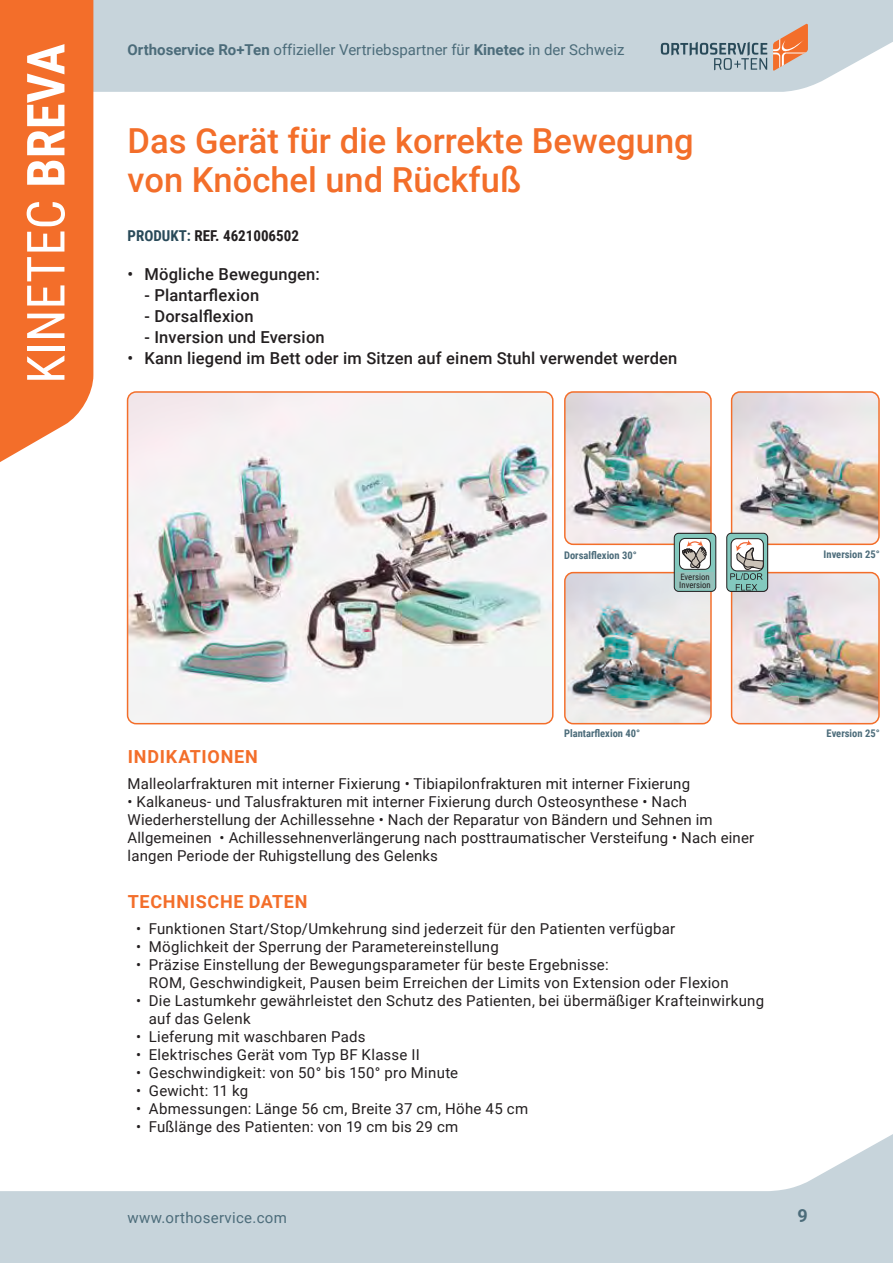
<style>
.page{position:relative;width:893px;height:1263px;background:#fff}
.page>*{position:absolute;margin:0;border:0;box-sizing:border-box;transform-origin:0 0}
.t1{font:52.5px "Roboto Condensed";color:#fff}
.t2{font:500 34.5px/39px "Roboto";color:#f36e2a}
.t3{font:700 18px "Roboto";letter-spacing:.04em;color:#f36e2a}
.t4{font:700 18px "Roboto";color:#4c6c7a}
.t5{font:500 16.5px "Roboto";letter-spacing:.01em;color:#231f20}
.t6{font:15px/18px "Roboto";letter-spacing:.01em;color:#231f20}
.t7{font:15px "Roboto";color:#4c6c7a}
.t8{font:700 15px "Roboto Condensed";color:#231f20}
.t9{font:15px "Roboto";letter-spacing:.02em;color:#4c6c7a}
.t10{font:700 10.5px "Roboto Condensed";color:#4c6c7a}
.t11{font:8.7px/7.9px "Roboto Condensed";color:#231f20}
.s1{font-weight:700}
.s2{color:#294a59}
</style>
<div class="page">
<div style="left:93px;top:0;width:800px;height:92px;background:#c7d4db"></div>
<svg style="left:0;top:1134px;width:893px;height:129px;fill:#c7d4db"></svg>
<img style="left:128px;top:392px;width:423px;height:332px">
<div style="left:127px;top:391px;width:427px;height:333px;border:2px solid #f36e2a;border-radius:9px"></div>
<div style="left:0;top:0;width:93px;height:462px;background:#f36e2a"></div>
<svg style="left:661px;top:42px;width:106px;height:28px;background:#9dafb8"></svg>
<svg style="left:773px;top:23px;width:35px;height:48px;background:#e1a383"></svg>
<img style="left:732px;top:573px;width:147px;height:151px">
<div style="left:731px;top:572px;width:149px;height:152px;border:1px solid #f36e2a;border-radius:8px"></div>
<img style="left:565px;top:573px;width:146px;height:151px">
<div style="left:564px;top:572px;width:148px;height:152px;border:1px solid #f36e2a;border-radius:8px"></div>
<img style="left:732px;top:392px;width:146px;height:152px">
<div style="left:731px;top:391px;width:149px;height:154px;border:1px solid #f36e2a;border-radius:8px"></div>
<img style="left:565px;top:393px;width:145px;height:151px">
<div style="left:564px;top:391px;width:148px;height:154px;border:1px solid #f36e2a;border-radius:8px"></div>
<svg style="left:674px;top:533px;width:42px;height:58px"></svg>
<div style="left:674px;top:533px;width:42px;height:59px;border:1px solid #231f20;border-radius:4px"></div>
<div style="left:676px;top:572px;width:38px;height:18px;background:#95c1ba"></div>
<svg style="left:728px;top:533px;width:40px;height:58px"></svg>
<div style="left:726px;top:533px;width:42px;height:59px;border:1px solid #231f20;border-radius:4px"></div>
<h1 class="t1" style="left:9px;top:384px;width:342px;rotate:-90deg">KINETEC <span class="s1">BREVA</span></h1>
<p class="t7" style="left:128px;top:39px;width:498px"><span class="s1">Orthoservice Ro+Ten</span> offizieller Vertriebspartner für <span class="s1">Kinetec</span> in der Schweiz</p>
<h2 class="t2" style="left:128px;top:120px;width:568px">Das Gerät für die korrekte Bewegung von Knöchel und Rückfuß</h2>
<p class="t8" style="left:128px;top:225px;width:173px"><span class="s2">PRODUKT:</span> REF. 4621006502</p>
<p class="t5" style="left:128px;top:263px;width:194px">• Mögliche Bewegungen:</p>
<p class="t5" style="left:145px;top:284px;width:116px">- Plantarflexion</p>
<p class="t5" style="left:145px;top:305px;width:110px">- Dorsalflexion</p>
<p class="t5" style="left:145px;top:326px;width:182px">- Inversion und Eversion</p>
<p class="t5" style="left:128px;top:347px;width:551px">• Kann liegend im Bett oder im Sitzen auf einem Stuhl verwendet werden</p>
<p class="t10" style="left:564px;top:548px;width:74px">Dorsalflexion 30°</p>
<p class="t11" style="left:679px;top:573px;width:33px">Eversion<br>Inversion</p>
<p class="t10" style="left:824px;top:547px;width:58px">Inversion 25°</p>
<p class="t10" style="left:564px;top:726px;width:78px">Plantarflexion 40°</p>
<p class="t3" style="left:128px;top:744px;width:132px">INDIKATIONEN</p>
<p class="t6" style="left:128px;top:774px;width:564px">Malleolarfrakturen mit interner Fixierung • Tibiapilonfrakturen mit interner Fixierung</p>
<p class="t6" style="left:128px;top:792px;width:628px">• Kalkaneus- und Talusfrakturen mit interner Fixierung durch Osteosynthese • Nach Wiederherstellung der Achillessehne • Nach der Reparatur von Bändern und Sehnen im Allgemeinen • Achillessehnenverlängerung nach posttraumatischer Versteifung • Nach einer langen Periode der Ruhigstellung des Gelenks</p>
<p class="t3" style="left:128px;top:889px;width:181px">TECHNISCHE DATEN</p>
<p class="t6" style="left:136px;top:919px;width:541px">• Funktionen Start/Stop/Umkehrung sind jederzeit für den Patienten verfügbar</p>
<p class="t6" style="left:136px;top:937px;width:364px">• Möglichkeit der Sperrung der Parametereinstellung</p>
<p class="t6" style="left:149px;top:955px;width:581px;text-indent:-13px">• Präzise Einstellung der Bewegungsparameter für beste Ergebnisse:<br>ROM, Geschwindigkeit, Pausen beim Erreichen der Limits von Extension oder Flexion</p>
<p class="t6" style="left:149px;top:991px;width:617px;text-indent:-13px">• Die Lastumkehr gewährleistet den Schutz des Patienten, bei übermäßiger Krafteinwirkung auf das Gelenk</p>
<p class="t6" style="left:136px;top:1027px;width:231px">• Lieferung mit waschbaren Pads</p>
<p class="t6" style="left:136px;top:1045px;width:285px">• Elektrisches Gerät vom Typ BF Klasse II</p>
<p class="t6" style="left:136px;top:1063px;width:324px">• Geschwindigkeit: von 50° bis 150° pro Minute</p>
<p class="t6" style="left:136px;top:1081px;width:114px">• Gewicht: 11 kg</p>
<p class="t6" style="left:136px;top:1099px;width:394px">• Abmessungen: Länge 56 cm, Breite 37 cm, Höhe 45 cm</p>
<p class="t6" style="left:136px;top:1117px;width:324px">• Fußlänge des Patienten: von 19 cm bis 29 cm</p>
<p class="t9" style="left:128px;top:1207px;width:161px">www.orthoservice.com</p>
<p class="t10" style="left:827px;top:726px;width:55px">Eversion 25°</p>
<p class="t4" style="left:798px;top:1203px;width:12px">9</p>
</div>
